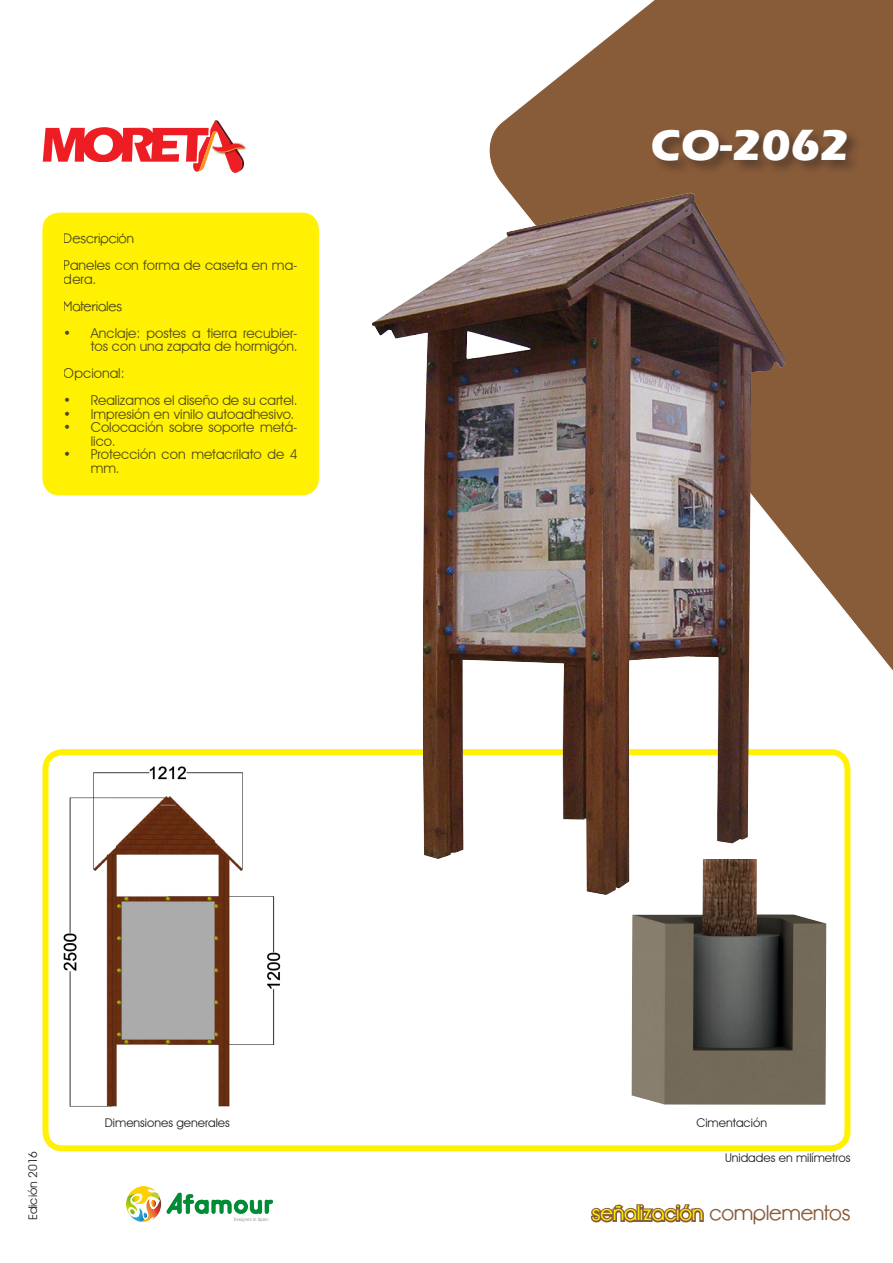
<style>
.page{position:relative;width:893px;height:1263px;background:#fff}
.page>*{position:absolute;margin:0;border:0;box-sizing:border-box;transform-origin:0 0}
.t1{font:700 45px "Eras ITC";color:#fff}
.t2{font:21px "Opificio";color:#fff101}
.t3{font:13.65px/13.5px "Avant Garde IT Cby BT";color:#231f20}
.t4{font:13.65px "Opificio";color:#231f20}
.t5{font:12px "Avant Garde IT Cby BT";color:#231f20}
.s1{color:#885b39}
</style>
<div class="page">
<svg style="left:489px;top:0;width:404px;height:671px"></svg>
<svg style="left:590px;top:1204px;width:114px;height:19px"></svg>
<svg style="left:43px;top:120px;width:201px;height:53px"></svg>
<div style="left:37px;top:163px;width:156px;height:15px;background:#fff"></div>
<div style="left:43px;top:749px;width:807px;height:402px;border:6px solid #fff101;border-radius:17px"></div>
<div style="left:42px;top:213px;width:277px;height:282px;background:#fff101;border-radius:17px"></div>
<img style="left:63px;top:766px;width:218px;height:341px">
<img style="left:632px;top:895px;width:194px;height:210px">
<img style="left:370px;top:192px;width:415px;height:703px">
<img style="left:126px;top:1186px;width:146px;height:35px">
<div style="left:651px;top:128px;width:210px;height:47px;background:#231f20;opacity:.45"></div>
<p class="t4" style="left:64px;top:231px;width:72px">Descripción</p>
<p class="t3" style="left:64px;top:259px;width:235px">Paneles con forma de caseta en ma&shy;dera.</p>
<p class="t4" style="left:64px;top:299px;width:60px">Materiales</p>
<p class="t3" style="left:64px;top:326px;width:235px;text-align:right">• Anclaje: postes a tierra recubier&shy;tos con una zapata de hormigón.</p>
<p class="t3" style="left:64px;top:367px;width:62px">Opcional:</p>
<p class="t3" style="left:64px;top:394px;width:235px">• Realizamos el diseño de su cartel.</p>
<p class="t3" style="left:64px;top:407px;width:232px">• Impresión en vinilo autoadhesivo.</p>
<p class="t3" style="left:91px;top:421px;width:208px;text-indent:-27px">• Colocación sobre soporte metá&shy;lico.</p>
<p class="t3" style="left:91px;top:448px;width:208px;text-indent:-27px">• Protección con metacrilato de 4 mm.</p>
<p class="t1" style="left:651px;top:119px;width:200px">CO-2062</p>
<p class="t5" style="left:26px;top:1220px;width:71px;rotate:-90deg">Edición 2016</p>
<p class="t5" style="left:105px;top:1116px;width:126px">Dimensiones generales</p>
<p class="t5" style="left:696px;top:1116px;width:72px">Cimentación</p>
<p class="t5" style="left:725px;top:1150px;width:127px">Unidades en milímetros</p>
<h2 class="t2" style="left:592px;top:1201px;width:260px">señalización <span class="s1">complementos</span></h2>
</div>
